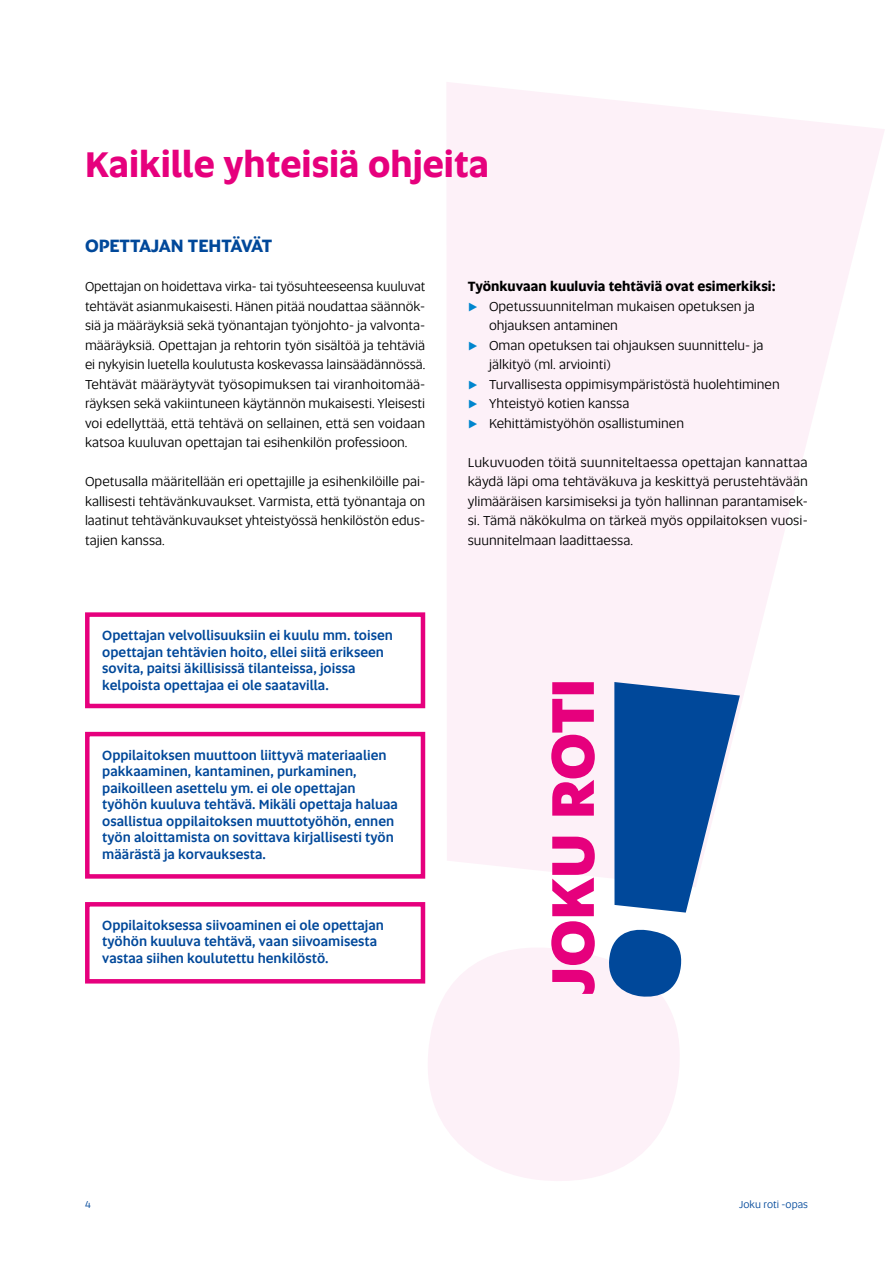
<style>
.page{position:relative;width:893px;height:1263px;background:#fff}
.page>*{position:absolute;margin:0;border:0;box-sizing:border-box;transform-origin:0 0}
.t1{font:700 36px "Altis";color:#e6007d}
.t2{font:700 18px "Altis";letter-spacing:-.005em;color:#00489a}
.t3{font:13.5px/19.5px "Altis";color:#000;text-align:justify}
.t4{font:500 13.5px/16.5px "Altis";color:#00489a}
.t5{font:700 13.5px "Altis";color:#000}
.t6{font:10.5px "Altis";color:#00489a}
.s1{font-weight:700;color:#0086ce}
</style>
<div class="page">
<svg style="left:422px;top:82px;width:463px;height:1099px;fill:#fdf1f8"></svg>
<svg style="left:607px;top:682px;width:133px;height:316px"></svg>
<svg style="left:551px;top:682px;width:44px;height:312px"></svg>
<div style="left:85px;top:612px;width:340px;height:96px;border:4px solid #e6007d"></div>
<div style="left:85px;top:732px;width:340px;height:147px;border:4px solid #e6007d"></div>
<div style="left:85px;top:902px;width:340px;height:81px;border:4px solid #e6007d"></div>
<h1 class="t1" style="left:85px;top:137px;width:405px">Kaikille yhteisiä ohjeita</h1>
<h2 class="t2" style="left:85px;top:232px;width:189px">OPETTAJAN TEHTÄVÄT</h2>
<p class="t3" style="left:85px;top:276px;width:342px;text-align:left">Opettajan on hoidettava virka- tai työsuhteeseensa kuuluvat tehtävät asianmukaisesti. Hänen pitää noudattaa säännök&shy;siä ja määräyksiä sekä työnantajan työnjohto- ja valvonta&shy;määräyksiä. Opettajan ja rehtorin työn sisältöä ja tehtäviä ei nykyisin luetella koulutusta koskevassa lainsäädännössä.<br>Tehtävät määräytyvät työsopimuksen tai viranhoitomää&shy;räyksen sekä vakiintuneen käytännön mukaisesti. Yleisesti voi edellyttää, että tehtävä on sellainen, että sen voidaan katsoa kuuluvan opettajan tai esihenkilön professioon.</p>
<p class="t3" style="left:85px;top:471px;width:342px">Opetusalla määritellään eri opettajille ja esihenkilöille pai&shy;kallisesti tehtävänkuvaukset. Varmista, että työnantaja on laatinut tehtävänkuvaukset yhteistyössä henkilöstön edus&shy;tajien kanssa.</p>
<p class="t4" style="left:102px;top:626px;width:292px">Opettajan velvollisuuksiin ei kuulu mm. toisen opettajan tehtävien hoito, ellei siitä erikseen sovita, paitsi äkillisissä tilanteissa, joissa kelpoista opettajaa ei ole saatavilla.</p>
<p class="t4" style="left:102px;top:746px;width:297px">Oppilaitoksen muuttoon liittyvä materiaalien pakkaaminen, kantaminen, purkaminen, paikoilleen asettelu ym. ei ole opettajan työhön kuuluva tehtävä. Mikäli opettaja haluaa osallistua oppilaitoksen muuttotyöhön, ennen työn aloittamista on sovittava kirjallisesti työn määrästä ja korvauksesta.</p>
<p class="t4" style="left:102px;top:916px;width:283px">Oppilaitoksessa siivoaminen ei ole opettajan työhön kuuluva tehtävä, vaan siivoamisesta vastaa siihen koulutettu henkilöstö.</p>
<p class="t5" style="left:468px;top:276px;width:309px">Työnkuvaan kuuluvia tehtäviä ovat esimerkiksi:</p>
<p class="t3" style="left:468px;top:296px;width:289px"><span class="s1">⊲</span> Opetussuunnitelman mukaisen opetuksen ja</p>
<p class="t3" style="left:489px;top:315px;width:130px">ohjauksen antaminen</p>
<p class="t3" style="left:468px;top:335px;width:297px"><span class="s1">⊲</span> Oman opetuksen tai ohjauksen suunnittelu- ja</p>
<p class="t3" style="left:489px;top:354px;width:123px">jälkityö (ml. arviointi)</p>
<p class="t3" style="left:468px;top:374px;width:313px"><span class="s1">⊲</span> Turvallisesta oppimisympäristöstä huolehtiminen</p>
<p class="t3" style="left:468px;top:393px;width:163px"><span class="s1">⊲</span> Yhteistyö kotien kanssa</p>
<p class="t3" style="left:468px;top:413px;width:218px"><span class="s1">⊲</span> Kehittämistyöhön osallistuminen</p>
<p class="t3" style="left:468px;top:452px;width:342px">Lukuvuoden töitä suunniteltaessa opettajan kannattaa käydä läpi oma tehtäväkuva ja keskittyä perustehtävään ylimääräisen karsimiseksi ja työn hallinnan parantamisek&shy;si. Tämä näkökulma on tärkeä myös oppilaitoksen vuosi&shy;suunnitelmaan laadittaessa.</p>
<p class="t6" style="left:85px;top:1197px;width:7px">4</p>
<p class="t6" style="left:739px;top:1197px;width:70px">Joku roti -opas</p>
</div>
